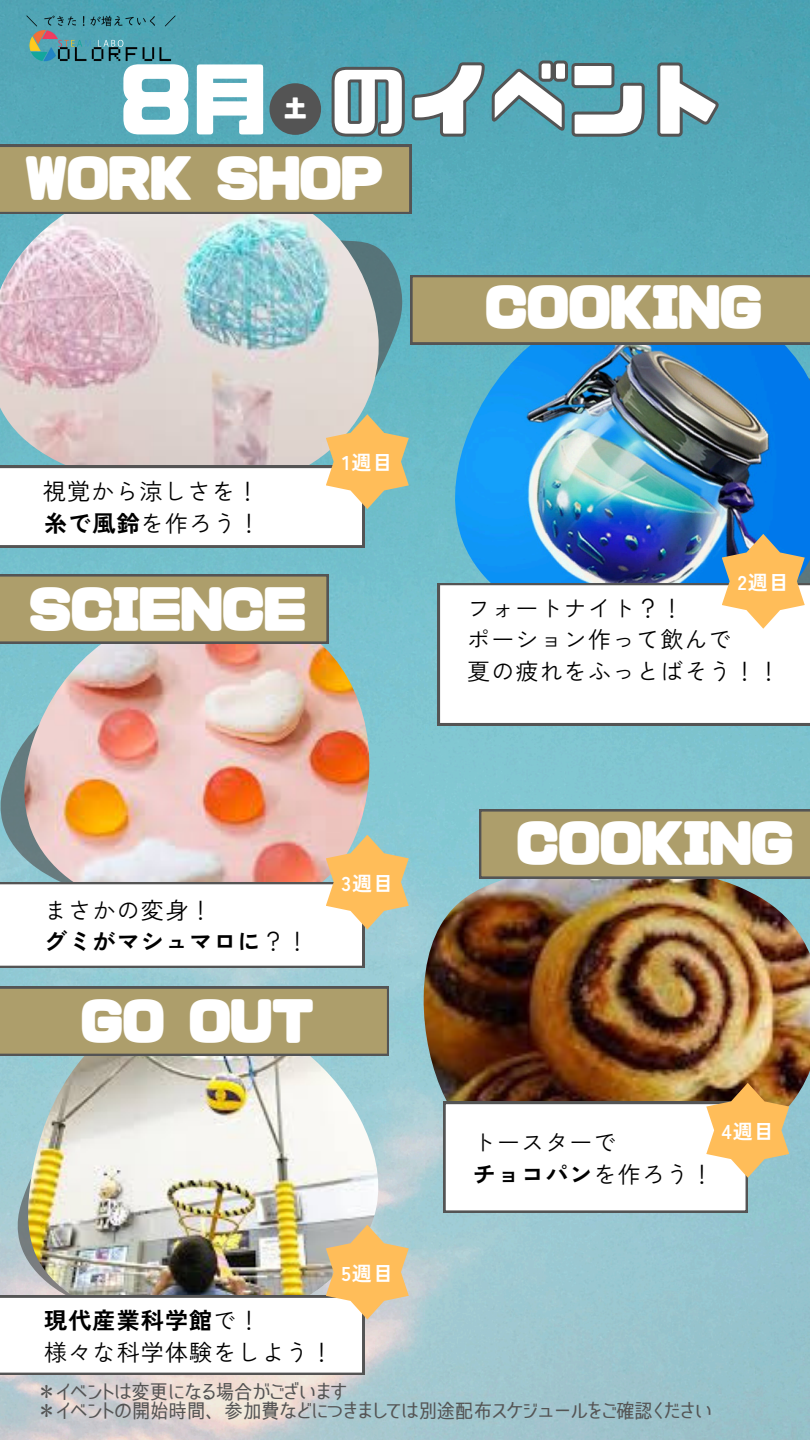
<style>
.page{position:relative;width:810px;height:1440px;background:#fff}
.page>*{position:absolute;margin:0;border:0;box-sizing:border-box;transform-origin:0 0}
.t1{font:80px "CP Font";color:#fff}
.t2{font:49px "CP Font";color:#fff}
.t3{font:23.9px "CP Font";color:#fff}
.t4{font:23px/31.5px "Zen Kaku Gothic New";letter-spacing:.05em;color:#000}
.t5{font:20px "Smart Font UI Proportional";color:#545454}
.t6{font:700 20px "Zen Kaku Gothic New";letter-spacing:.05em;color:#fff}
.s1{font-weight:700}
</style>
<div class="page">
<img style="left:0;top:0;width:810px;height:1440px">
<svg style="left:0;top:670px;width:24px;height:165px;background:#74a7af"></svg>
<svg style="left:17px;top:1089px;width:11px;height:136px"></svg>
<svg style="left:379px;top:214px;width:24px;height:200px;background:#5c9ba6"></svg>
<img style="left:24px;top:604px;width:346px;height:231px">
<div style="left:269px;top:83px;width:52px;height:52px;background:#545454;border-radius:50%"></div>
<img style="left:423px;top:862px;width:387px;height:312px">
<img style="left:28px;top:1056px;width:351px;height:169px">
<img style="left:0;top:214px;width:379px;height:200px">
<img style="left:455px;top:344px;width:355px;height:239px">
<svg style="left:438px;top:583px;width:372px;height:142px"></svg>
<svg style="left:722px;top:534px;width:83px;height:95px"></svg>
<svg style="left:0;top:835px;width:409px;height:133px"></svg>
<img style="left:0;top:1225px;width:409px;height:150px">
<svg style="left:0;top:414px;width:409px;height:133px"></svg>
<svg style="left:444px;top:1083px;width:345px;height:130px"></svg>
<svg style="left:410px;top:275px;width:400px;height:69px;background:#a69869"></svg>
<svg style="left:479px;top:809px;width:331px;height:69px;background:#a69869"></svg>
<svg style="left:0;top:574px;width:328px;height:69px;background:#a79969"></svg>
<svg style="left:0;top:987px;width:389px;height:69px;background:#a79969"></svg>
<svg style="left:0;top:145px;width:411px;height:69px;background:#a79969"></svg>
<img style="left:26px;top:16px;width:150px;height:46px">
<svg style="left:330px;top:59px;width:390px;height:80px;background:#519aa7"></svg>
<h3 class="t1" style="left:122px;top:61px;width:136px">8月</h3>
<h1 class="t3" style="left:283px;top:96px;width:22px">土</h1>
<h4 class="t1" style="left:328px;top:61px;width:401px">のイベント</h4>
<p class="t2" style="left:26px;top:154px;width:359px">WORK SHOP</p>
<p class="t4" style="left:43px;top:475px;width:219px">視覚から涼しさを！<span class="s1">糸で風鈴</span>を作ろう！</p>
<h2 class="t2" style="left:30px;top:585px;width:278px">SCIENCE</h2>
<h3 class="t6" style="left:342px;top:447px;width:52px">1週目</h3>
<h1 class="t4" style="left:44px;top:893px;width:266px">まさかの変身！<br><span class="s1">グミがマシュマロに</span>？！</h1>
<p class="t2" style="left:81px;top:997px;width:234px">GO OUT</p>
<h2 class="t6" style="left:341px;top:868px;width:53px">3週目</h2>
<h2 class="t4" style="left:44px;top:1304px;width:290px"><span class="s1">現代産業科学館</span>で！<br>様々な科学体験をしよう！</h2>
<h4 class="t6" style="left:342px;top:1258px;width:53px">5週目</h4>
<p class="t2" style="left:485px;top:283px;width:278px">COOKING</p>
<h4 class="t6" style="left:738px;top:567px;width:53px">2週目</h4>
<p class="t4" style="left:467px;top:591px;width:315px">フォートナイト？！<br>ポーション作って飲んで<br>夏の疲れをふっとばそう！！</p>
<p class="t2" style="left:517px;top:819px;width:278px">COOKING</p>
<h2 class="t4" style="left:473px;top:1126px;width:242px">トースターで<br><span class="s1">チョコパン</span>を作ろう！</h2>
<p class="t6" style="left:722px;top:1116px;width:53px">4週目</p>
<h2 class="t5" style="left:37px;top:1381px;width:311px">＊イベントは変更になる場合がございます</h2>
<h4 class="t5" style="left:37px;top:1401px;width:676px">＊イベントの開始時間、参加費などにつきましては別途配布スケジュールをご確認ください</h4>
</div>
